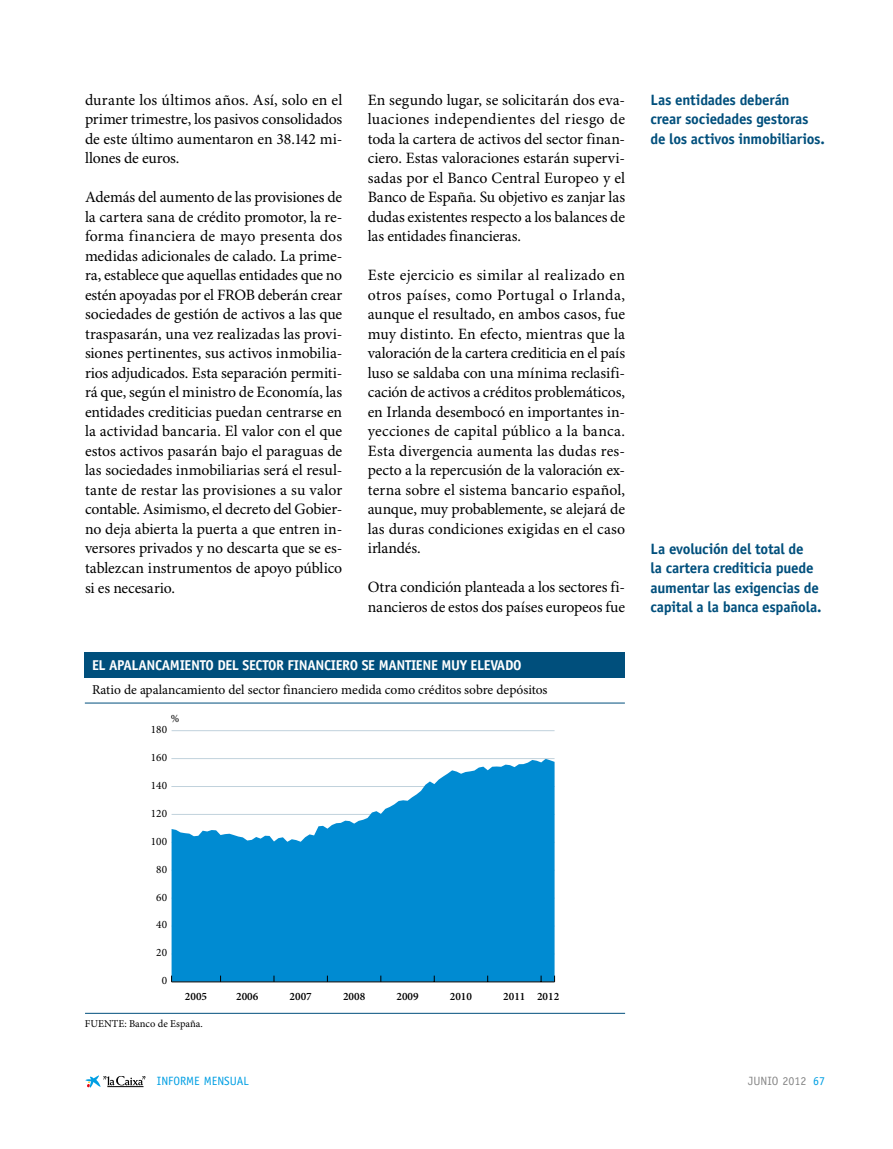
<style>
.page{position:relative;width:893px;height:1149px;background:#fff}
.page>*{position:absolute;margin:0;border:0;box-sizing:border-box;transform-origin:0 0}
.t1{font:15.75px/19.5px "Minion Pro";letter-spacing:-.005em;color:#000}
.t2{font:700 15px/19.5px "Officina Sans Std";letter-spacing:-.015em;color:#004f7c}
.t3{font:700 14.25px "Officina Sans Std";letter-spacing:-.025em;color:#fff}
.t4{font:13.5px "Minion Pro";color:#000}
.t5{font:12px "Officina Sans Std";color:#009fe3}
.t6{font:12px "Officina Sans Std";color:#878787}
.t7{font:600 11.25px "Minion Pro";color:#000}
.t8{font:11.25px "Minion Pro";color:#000}
.t9{font:10.5px "Minion Pro";color:#000}
.s1{color:#009fe3}
</style>
<div class="page">
<svg style="left:85px;top:1075px;width:60px;height:12px"></svg>
<hr style="left:85px;top:702px;width:540px;height:1px;background:#004f7c">
<div style="left:85px;top:651px;width:540px;height:26px;background:#004f7c"></div>
<hr style="left:171px;top:786px;width:384px;height:1px;background:#c1d2dc">
<svg style="left:172px;top:759px;width:383px;height:222px;fill:#008bd2"></svg>
<hr style="left:171px;top:758px;width:384px;height:1px;background:#c1d2dc">
<hr style="left:172px;top:730px;width:383px;height:1px;background:#c1d2dc">
<hr style="left:172px;top:981px;width:383px;height:1px;background:#000">
<hr style="left:85px;top:1012px;width:540px;height:1px;background:#004f7c">
<p class="t1" style="left:85px;top:90px;width:259px">durante los últimos años. Así, solo en el primer trimestre, los pasivos consolidados de este último aumentaron en 38.142 mi-- llones de euros.</p>
<p class="t1" style="left:85px;top:188px;width:259px">Además del aumento de las provisiones de la cartera sana de crédito promotor, la re-- forma financiera de mayo presenta dos medidas adicionales de calado. La prime&shy;ra, establece que aquellas entidades que no estén apoyadas por el FROB deberán crear sociedades de gestión de activos a las que traspasarán, una vez realizadas las provi&shy;siones pertinentes, sus activos inmobilia&shy;rios adjudicados. Esta separación permiti&shy;rá que, según el ministro de Economía, las entidades crediticias puedan centrarse en la actividad bancaria. El valor con el que estos activos pasarán bajo el paraguas de las sociedades inmobiliarias será el resul&shy;tante de restar las provisiones a su valor contable. Asimismo, el decreto del Gobier&shy;no deja abierta la puerta a que entren in-- versores privados y no descarta que se es--- tablezcan instrumentos de apoyo público si es necesario.</p>
<p class="t1" style="left:368px;top:90px;width:259px;text-align:justify">En segundo lugar, se solicitarán dos eva&shy;luaciones independientes del riesgo de toda la cartera de activos del sector finan&shy;ciero. Estas valoraciones estarán supervi&shy;sadas por el Banco Central Europeo y el Banco de España. Su objetivo es zanjar las dudas existentes respecto a los balances de las entidades financieras.</p>
<p class="t1" style="left:368px;top:266px;width:259px">Este ejercicio es similar al realizado en otros países, como Portugal o Irlanda, aunque el resultado, en ambos casos, fue muy distinto. En efecto, mientras que la valoración de la cartera crediticia en el país luso se saldaba con una mínima reclasifi&shy;cación de activos a créditos problemáticos, en Irlanda desembocó en importantes in-- yecciones de capital público a la banca.<br>Esta divergencia aumenta las dudas res&shy;pecto a la repercusión de la valoración ex-- terna sobre el sistema bancario español, aunque, muy probablemente, se alejará de las duras condiciones exigidas en el caso irlandés.</p>
<p class="t1" style="left:368px;top:578px;width:259px">Otra condición planteada a los sectores fi-- nancieros de estos dos países europeos fue</p>
<p class="t3" style="left:92px;top:656px;width:431px">EL APALANCAMIENTO DEL SECTOR FINANCIERO SE MANTIENE MUY ELEVADO</p>
<p class="t4" style="left:92px;top:681px;width:457px">Ratio de apalancamiento del sector financiero medida como créditos sobre depósitos</p>
<p class="t8" style="left:171px;top:711px;width:10px">%</p>
<p class="t8" style="left:151px;top:722px;width:18px">180</p>
<p class="t8" style="left:151px;top:750px;width:18px">160</p>
<p class="t8" style="left:151px;top:778px;width:18px">140</p>
<p class="t8" style="left:151px;top:806px;width:18px">120</p>
<p class="t8" style="left:151px;top:834px;width:18px">100</p>
<p class="t8" style="left:156px;top:862px;width:12px">80</p>
<p class="t8" style="left:156px;top:889px;width:12px">60</p>
<p class="t8" style="left:156px;top:917px;width:12px">40</p>
<p class="t8" style="left:156px;top:945px;width:12px">20</p>
<p class="t8" style="left:162px;top:973px;width:7px">0</p>
<p class="t7" style="left:185px;top:989px;width:24px">2005</p>
<p class="t7" style="left:236px;top:989px;width:24px">2006</p>
<p class="t7" style="left:290px;top:989px;width:24px">2007</p>
<p class="t7" style="left:343px;top:989px;width:24px">2008</p>
<p class="t7" style="left:396px;top:989px;width:24px">2009</p>
<p class="t7" style="left:450px;top:989px;width:24px">2010</p>
<p class="t7" style="left:503px;top:989px;width:57px">2011 2012</p>
<p class="t9" style="left:85px;top:1017px;width:120px">FUENTE: Banco de España.</p>
<p class="t2" style="left:651px;top:90px;width:176px">Las entidades deberán<br>crear sociedades gestoras de los activos inmobiliarios.</p>
<p class="t2" style="left:651px;top:538px;width:172px">La evolución del total de<br>la cartera crediticia puede aumentar las exigencias de capital a la banca española.</p>
<p class="t5" style="left:157px;top:1073px;width:93px">INFORME MENSUAL</p>
<p class="t6" style="left:748px;top:1073px;width:78px">JUNIO 2012 <span class="s1">67</span></p>
</div>
